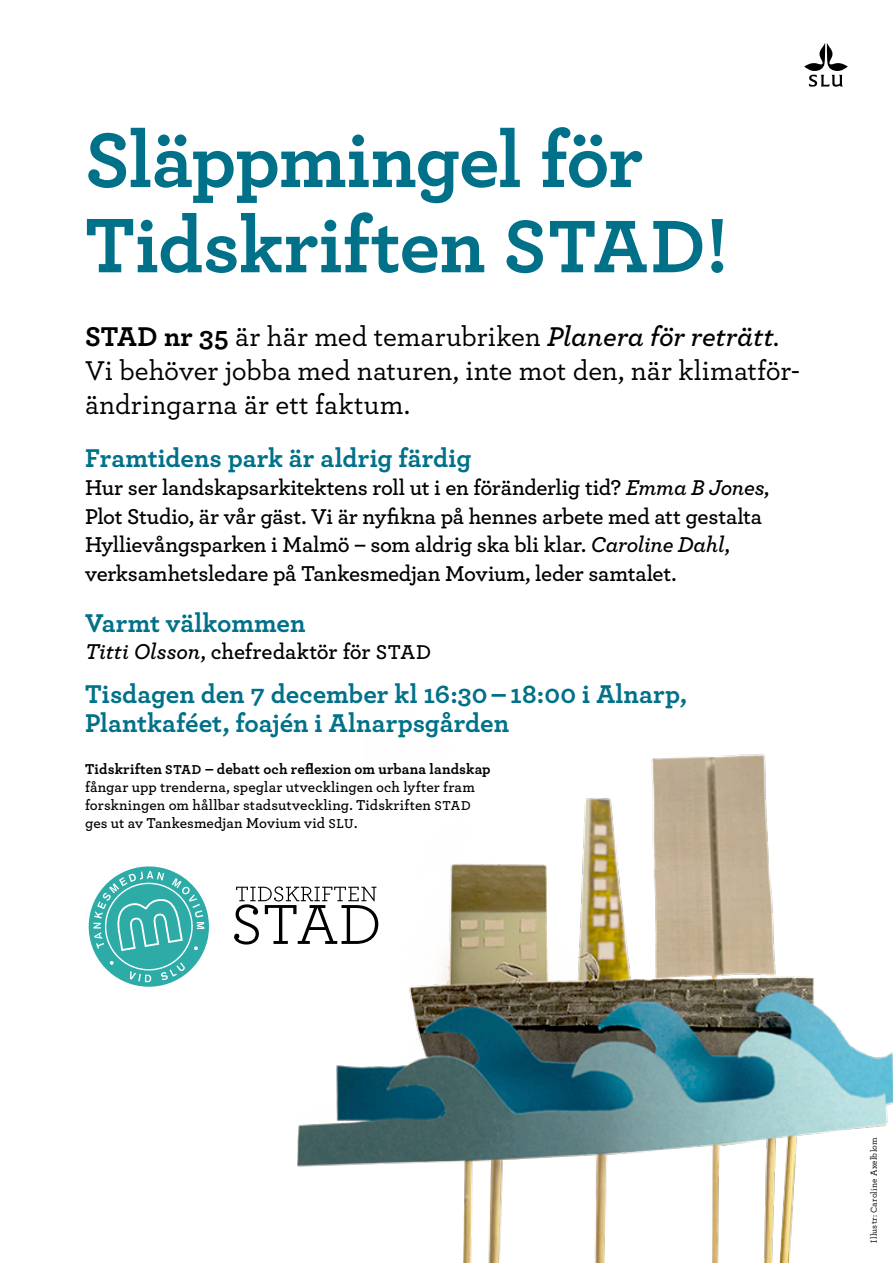
<style>
.page{position:relative;width:893px;height:1263px;background:#fff}
.page>*{position:absolute;margin:0;border:0;box-sizing:border-box;transform-origin:0 0}
.t1{font:700 81px "Archer";letter-spacing:-.015em;color:#007189}
.t2{font:500 28.5px/34.2px "Archer";color:#000}
.t3{font:700 27px "Archer";color:#007189}
.t4{font:600 22.5px/28.5px "Archer";letter-spacing:-.01em;color:#000}
.t5{font:600 15px "Archer";letter-spacing:.01em;color:#000}
.t6{font:700 15px "Archer";letter-spacing:.01em;color:#000}
.t7{font:500 9px "Archer";letter-spacing:.025em;color:#000}
.s1{font-size:78px}
.s2{font-weight:700}
.s3{font-weight:600;font-style:italic}
.s4{font-style:italic}
.s5{font-size:21px}
.s6{font-size:13.5px}
</style>
<div class="page">
<img style="left:297px;top:754px;width:596px;height:509px">
<svg style="left:804px;top:43px;width:44px;height:44px"></svg>
<img style="left:242px;top:885px;width:136px;height:64px">
<img style="left:234px;top:886px;width:144px;height:58px">
<svg style="left:89px;top:866px;width:120px;height:121px"></svg>
<p class="t1" style="left:85px;top:96px;width:560px">Släppmingel för</p>
<p class="t1" style="left:85px;top:181px;width:645px">Tidskriften <span class="s1">STAD</span>!</p>
<p class="t2" style="left:85px;top:318px;width:716px"><span class="s2">STAD nr 35</span> är här med temarubriken <span class="s3">Planera för reträtt</span>.<br>Vi behöver jobba med naturen, inte mot den, när klimatför&shy;ändringarna är ett faktum.</p>
<p class="t3" style="left:85px;top:436px;width:388px">Framtidens park är aldrig färdig</p>
<p class="t4" style="left:85px;top:472px;width:686px">Hur ser landskapsarkitektens roll ut i en föränderlig tid? <span class="s4">Emma B Jones</span>, Plot Studio, är vår gäst. Vi är nyfikna på hennes arbete med att gestalta Hyllievångsparken i Malmö – som aldrig ska bli klar. <span class="s4">Caroline Dahl</span>, verksamhetsledare på Tankesmedjan Movium, leder samtalet.</p>
<p class="t3" style="left:85px;top:601px;width:222px">Varmt välkommen</p>
<p class="t4" style="left:85px;top:636px;width:348px"><span class="s4">Titti Olsson</span>, chefredaktör för <span class="s5">STAD</span></p>
<p class="t3" style="left:85px;top:673px;width:604px">Tisdagen den 7 december kl 16:30 – 18:00 i Alnarp,</p>
<p class="t3" style="left:85px;top:702px;width:426px">Plantkaféet, foajén i Alnarpsgården</p>
<p class="t6" style="left:85px;top:758px;width:407px">Tidskriften <span class="s6">STAD</span> – debatt och reflexion om urbana landskap</p>
<p class="t5" style="left:85px;top:776px;width:391px">fångar upp trenderna, speglar utvecklingen och lyfter fram</p>
<p class="t5" style="left:85px;top:794px;width:387px">forskningen om hållbar stadsutveckling. Tidskriften <span class="s6">STAD</span></p>
<p class="t5" style="left:85px;top:812px;width:274px">ges ut av Tankesmedjan Movium vid <span class="s6">SLU</span>.</p>
<p class="t7" style="left:867px;top:1243px;width:107px;rotate:-90deg">Illustr: Caroline Axelblom</p>
</div>
